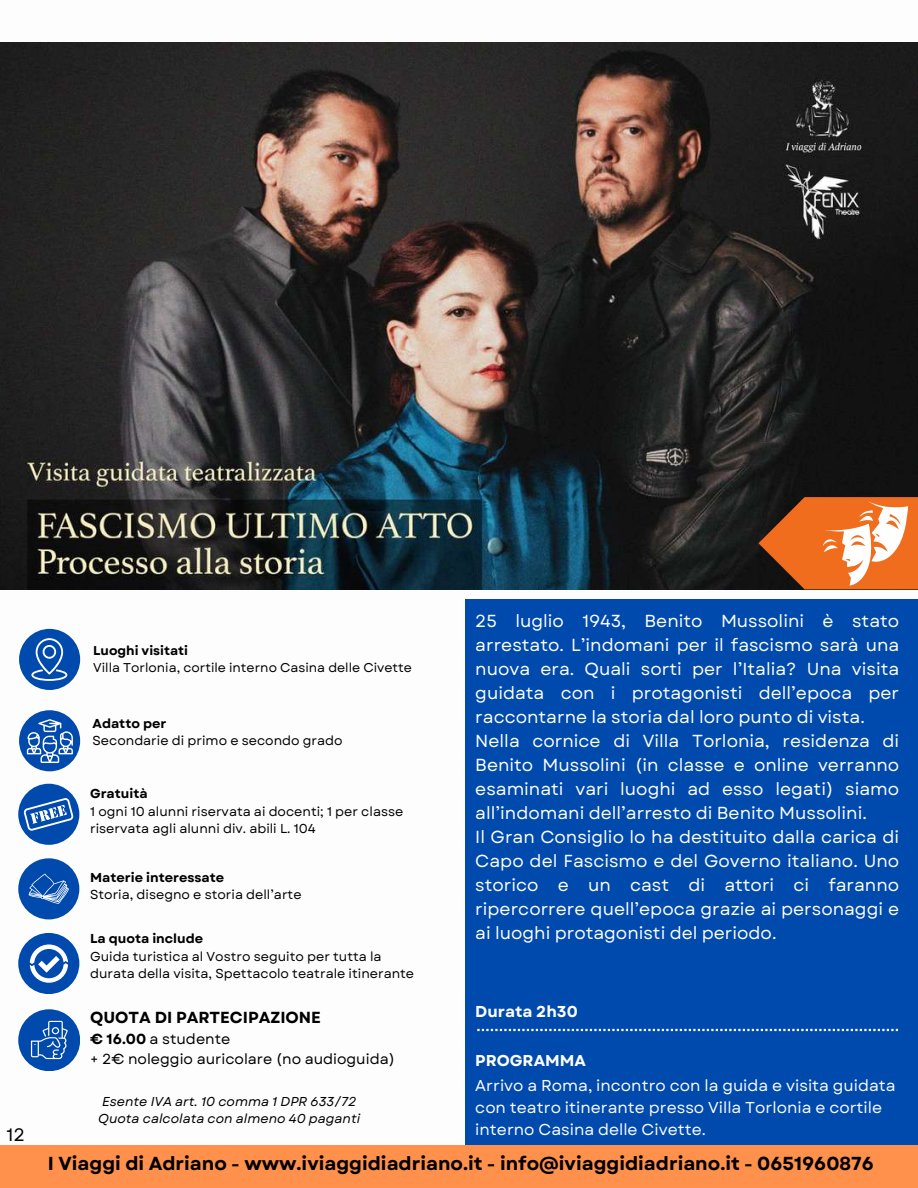
<style>
.page{position:relative;width:918px;height:1188px;background:#fff}
.page>*{position:absolute;margin:0;border:0;box-sizing:border-box;transform-origin:0 0}
.t1{font:700 18.75px "Garet";color:#000}
.t2{font:18px "Garet";color:#000}
.t3{font:17.4px/24px "Garet";color:#fefefe}
.t4{font:700 16.05px "Garet";color:#000}
.t5{font:15.75px/21.9px "Garet";color:#fdfdfd}
.t6{font:700 15.75px "Garet";color:#fdfdfd}
.t7{font:700 15.75px "Garet";color:#fefefe}
.t8{font:14.55px/20.1px "Garet";color:#000}
.t9{font:12.9px/17.2px "Garet";color:#000}
.t10{font:italic 12.9px/17.2px "Garet";color:#000}
.t11{font:700 12.9px "Garet";color:#000}
.t12{font:12.75px "Garet";color:#000}
.t13{font:700 12.75px "Garet";color:#000}
.s1{font-weight:700}
</style>
<div class="page">
<div style="left:466px;top:600px;width:452px;height:588px;background:#004aad"></div>
<svg style="left:477px;top:1029px;width:421px;height:2px"></svg>
<div style="left:0;top:1145px;width:918px;height:43px;background:#ff914d"></div>
<div style="left:18px;top:784px;width:61px;height:61px;background:#004aad;border-radius:50%"></div>
<svg style="left:24px;top:798px;width:49px;height:33px"></svg>
<div style="left:18px;top:858px;width:61px;height:61px;background:#004aad;border-radius:50%"></div>
<svg style="left:28px;top:874px;width:41px;height:30px"></svg>
<div style="left:18px;top:933px;width:61px;height:61px;background:#004aad;border-radius:50%"></div>
<svg style="left:30px;top:944px;width:38px;height:39px"></svg>
<div style="left:18px;top:1009px;width:62px;height:62px;background:#004aad;border-radius:50%"></div>
<svg style="left:31px;top:1021px;width:37px;height:38px"></svg>
<div style="left:19px;top:710px;width:61px;height:61px;background:#004aad;border-radius:50%"></div>
<svg style="left:27px;top:719px;width:46px;height:44px"></svg>
<div style="left:19px;top:629px;width:61px;height:61px;background:#004aad;border-radius:50%"></div>
<svg style="left:31px;top:638px;width:36px;height:43px"></svg>
<img style="left:0;top:43px;width:918px;height:547px">
<svg style="left:758px;top:497px;width:160px;height:92px"></svg>
<p class="t2" style="left:7px;top:1121px;width:20px">12</p>
<p class="t13" style="left:93px;top:642px;width:96px">Luoghi visitati</p>
<p class="t12" style="left:93px;top:659px;width:320px">Villa Torlonia, cortile interno Casina delle Civette</p>
<p class="t11" style="left:93px;top:714px;width:75px">Adatto per</p>
<p class="t9" style="left:93px;top:732px;width:252px">Secondarie di primo e secondo grado</p>
<p class="t11" style="left:90px;top:785px;width:59px">Gratuità</p>
<p class="t9" style="left:90px;top:802px;width:315px">1 ogni 10 alunni riservata ai docenti; 1 per classe riservata agli alunni div. abili L. 104</p>
<p class="t11" style="left:90px;top:868px;width:136px">Materie interessate</p>
<p class="t9" style="left:90px;top:886px;width:213px">Storia, disegno e storia dell’arte</p>
<p class="t11" style="left:90px;top:930px;width:115px">La quota include</p>
<p class="t9" style="left:90px;top:948px;width:326px">Guida turistica al Vostro seguito per tutta la durata della visita, Spettacolo teatrale itinerante</p>
<p class="t4" style="left:90px;top:1006px;width:232px">QUOTA DI PARTECIPAZIONE</p>
<p class="t8" style="left:90px;top:1029px;width:306px"><span class="s1">€ 16.00</span> a studente<br>+ 2€ noleggio auricolare (no audioguida)</p>
<p class="t3" style="left:475px;top:609px;width:425px">25 luglio 1943, Benito Mussolini è stato arrestato. L’indomani per il fascismo sarà una nuova era. Quali sorti per l’Italia? Una visita guidata con i protagonisti dell’epoca per raccontarne la storia dal loro punto di vista.<br>Nella cornice di Villa Torlonia, residenza di Benito Mussolini (in classe e online verranno esaminati vari luoghi ad esso legati) siamo all’indomani dell’arresto di Benito Mussolini.<br>Il Gran Consiglio lo ha destituito dalla carica di Capo del Fascismo e del Governo italiano. Uno storico e un cast di attori ci faranno ripercorrere quell’epoca grazie ai personaggi e ai luoghi protagonisti del periodo.</p>
<p class="t6" style="left:475px;top:1000px;width:104px">Durata 2h30</p>
<p class="t7" style="left:475px;top:1049px;width:112px">PROGRAMMA</p>
<p class="t5" style="left:475px;top:1075px;width:422px">Arrivo a Roma, incontro con la guida e visita guidata con teatro itinerante presso Villa Torlonia e cortile interno Casina delle Civette.</p>
<p class="t10" style="left:98px;top:1093px;width:264px">Esente IVA art. 10 comma 1 DPR 633/72<br>Quota calcolata con almeno 40 paganti</p>
<p class="t1" style="left:48px;top:1150px;width:827px">I Viaggi di Adriano - www.iviaggidiadriano.it - info@iviaggidiadriano.it - 0651960876</p>
</div>
